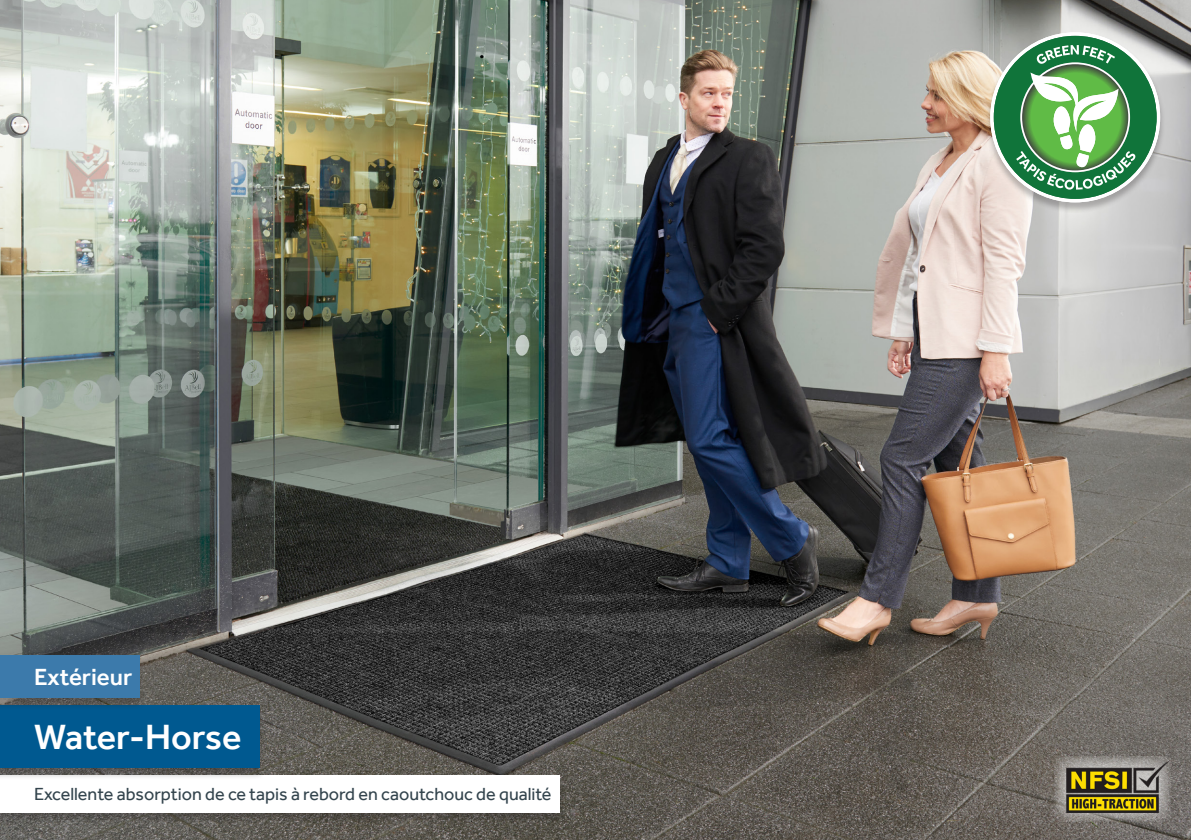
<style>
.page{position:relative;width:1191px;height:840px;background:#fff}
.page>*{position:absolute;margin:0;border:0;box-sizing:border-box;transform-origin:0 0}
.t1{font:500 36px "Effra";color:#fff}
.t2{font:500 24px "Effra";color:#fff}
.Picture_text{font:18px "Effra";color:#33444d}
</style>
<div class="page">
<img style="left:0;top:0;width:1191px;height:839px">
<div style="left:0;top:774px;width:566px;height:50px;background:#231f20;opacity:.3"></div>
<div style="left:0;top:775px;width:560px;height:37px;background:#fff"></div>
<div style="left:0;top:704px;width:265px;height:75px;background:#231f20;opacity:.3"></div>
<div style="left:0;top:705px;width:260px;height:62px;background:#005990"></div>
<div style="left:0;top:654px;width:145px;height:55px;background:#231f20;opacity:.3"></div>
<div style="left:0;top:655px;width:139px;height:42px;background:#3c7aab"></div>
<svg style="left:1054px;top:755px;width:117px;height:65px"></svg>
<img style="left:1066px;top:757px;width:102px;height:55px">
<div style="left:985px;top:32px;width:180px;height:180px;background:#231f20;opacity:.3"></div>
<svg style="left:993px;top:36px;width:163px;height:163px"></svg>
<p class="t2" style="left:34px;top:661px;width:100px">Extérieur</p>
<p class="t1" style="left:34px;top:715px;width:209px">Water-Horse</p>
<p class="Picture_text" style="left:34px;top:783px;width:519px">Excellente absorption de ce tapis à rebord en caoutchouc de qualité</p>
</div>
